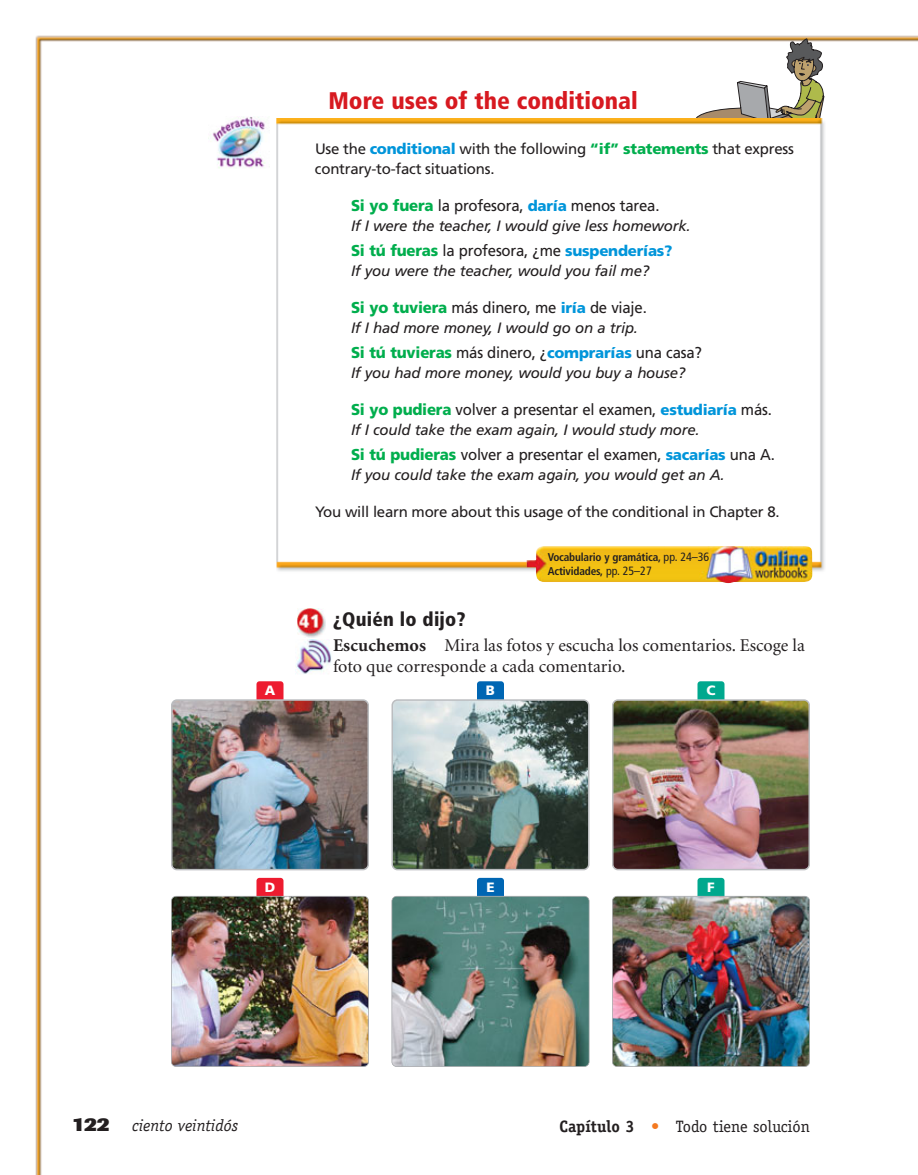
<style>
.page{position:relative;width:918px;height:1175px;background:#fff}
.page>*{position:absolute;margin:0;border:0;box-sizing:border-box;transform-origin:0 0}
.t1{font:900 condensed 24px "Frutiger";color:#d71920}
.t2{font:900 condensed 19.5px "Frutiger";letter-spacing:.01em;color:#231f20}
.t3{font:18px/21px "Minion";color:#231f20}
.t4{font:16.5px "Officina Serif";color:#231f20}
.t5{font:italic 16.5px "Officina Serif";color:#231f20}
.t6{font:15.75px "Frutiger";letter-spacing:-.015em;color:#231f20;scale:.95 1}
.t7{font:italic 15px "Frutiger";letter-spacing:-.015em;color:#231f20}
.t8{font:15px/19.5px "Frutiger";letter-spacing:-.015em;color:#231f20}
.t9{font:900 13.5px "Frutiger";color:#fff}
.t10{font:700 condensed 11.25px/13.5px "Frutiger";letter-spacing:-.015em;color:#231f20}
.s1{font-weight:900;color:#0095da}
.s2{font-weight:900;color:#00ae4d}
.s3{font-weight:900;font-size:15px;color:#0095da}
.s4{font-weight:400;font-size:12px}
.s5{font-weight:700}
.s6{font-family:"Imago";font-weight:800;font-style:normal;font-size:19.5px}
.s7{color:#f47920}
</style>
<div class="page">
<img style="left:35px;top:35px;width:883px;height:1139px">
<h1 class="t1" style="left:328px;top:91px;width:311px">More uses of the conditional</h1>
<p class="t8" style="left:315px;top:140px;width:480px">Use the <span class="s1">conditional</span> with the following <span class="s2">“if” statements</span> that express contrary-to-fact situations.</p>
<p class="t6" style="left:351px;top:199px;width:326px"><span class="s2">Si yo fuera</span> la profesora, <span class="s3">daría</span> menos tarea.</p>
<p class="t7" style="left:351px;top:220px;width:341px">If I were the teacher, I would give less homework.</p>
<p class="t6" style="left:351px;top:244px;width:340px"><span class="s2">Si tú fueras</span> la profesora, ¿me <span class="s3">suspenderías?</span></p>
<p class="t7" style="left:351px;top:265px;width:300px">If you were the teacher, would you fail me?</p>
<p class="t6" style="left:351px;top:301px;width:313px"><span class="s2">Si yo tuviera</span> más dinero, me <span class="s3">iría</span> de viaje.</p>
<p class="t7" style="left:351px;top:322px;width:289px">If I had more money, I would go on a trip.</p>
<p class="t6" style="left:351px;top:346px;width:371px"><span class="s2">Si tú tuvieras</span> más dinero, ¿<span class="s3">comprarías</span> una casa?</p>
<p class="t7" style="left:351px;top:367px;width:336px">If you had more money, would you buy a house?</p>
<p class="t6" style="left:351px;top:403px;width:445px"><span class="s2">Si yo pudiera</span> volver a presentar el examen, <span class="s3">estudiaría</span> más.</p>
<p class="t7" style="left:351px;top:424px;width:350px">If I could take the exam again, I would study more.</p>
<p class="t6" style="left:351px;top:448px;width:448px"><span class="s2">Si tú pudieras</span> volver a presentar el examen, <span class="s3">sacarías</span> una A.</p>
<p class="t7" style="left:351px;top:469px;width:375px">If you could take the exam again, you would get an A.</p>
<p class="t8" style="left:315px;top:503px;width:466px">You will learn more about this usage of the conditional in Chapter 8.</p>
<p class="t10" style="left:548px;top:551px;width:163px">Vocabulario y gramática, <span class="s4">pp. 24–36<br></span>Actividades, <span class="s4">pp. 25–27</span></p>
<p class="t2" style="left:333px;top:611px;width:134px">¿Quién lo dijo?</p>
<p class="t3" style="left:333px;top:636px;width:473px"><span class="s5">Escuchemos</span> Mira las fotos y escucha los comentarios. Escoge la foto que corresponde a cada comentario.</p>
<p class="t9" style="left:265px;top:685px;width:12px">A</p>
<p class="t9" style="left:486px;top:685px;width:11px">B</p>
<p class="t9" style="left:706px;top:685px;width:11px">C</p>
<p class="t9" style="left:265px;top:881px;width:12px">D</p>
<p class="t9" style="left:486px;top:881px;width:10px">E</p>
<p class="t9" style="left:707px;top:881px;width:9px">F</p>
<p class="t5" style="left:72px;top:1119px;width:168px"><span class="s6">122</span> ciento veintidós</p>
<p class="t4" style="left:559px;top:1119px;width:252px"><span class="s5">Capítulo 3</span> <span class="s7">•</span> Todo tiene solución</p>
</div>
